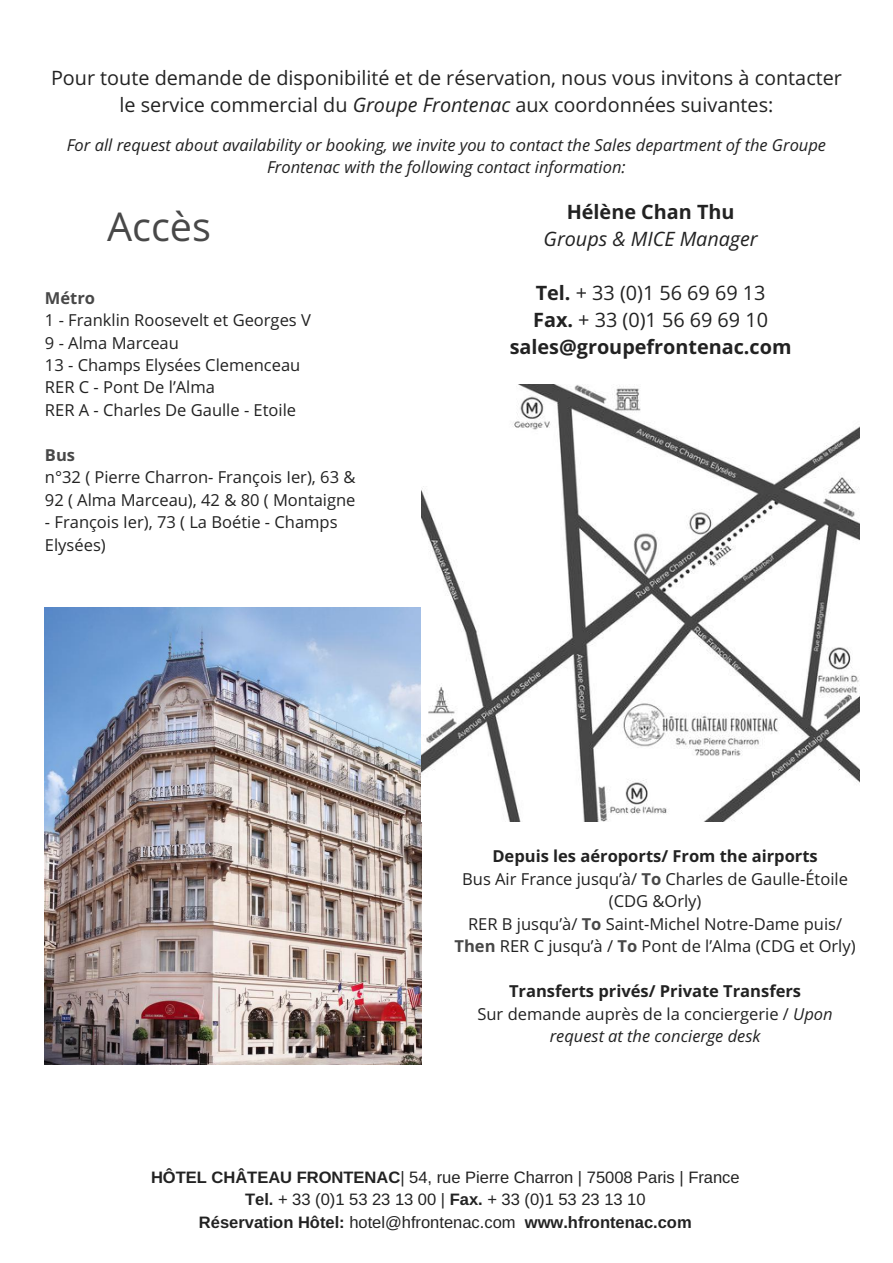
<style>
.page{position:relative;width:893px;height:1263px;background:#fff}
.page>*{position:absolute;margin:0;border:0;box-sizing:border-box;transform-origin:0 0}
.t1{font:39.6px "Open Sans";color:#484848}
.t2{font:19.8px/27px "Open Sans";color:#222;text-align:center}
.t3{font:700 19.8px/27px "Open Sans";color:#222;text-align:center}
.t4{font:italic 19.8px "Open Sans";color:#222}
.t5{font:16.5px/22.5px "Open Sans";color:#222}
.t6{font:16.5px/22.5px "Arimo";color:#222;text-align:center}
.t7{font:italic 16.5px/22.5px "Open Sans";color:#222;text-align:center}
.t8{font:700 16.5px/22.5px "Open Sans";color:#222;text-align:center}
.t9{font:700 16.5px "Open Sans";color:#484848}
.s1{font-style:italic}
.s2{font-weight:400}
.s3{font-weight:700}
.s4{font-weight:700;color:#484848}
.s5{font-weight:400;font-style:italic}
</style>
<div class="page">
<img style="left:45px;top:607px;width:377px;height:457px">
<img style="left:422px;top:384px;width:437px;height:438px">
<p class="t2" style="left:51px;top:64px;width:792px">Pour toute demande de disponibilité et de réservation, nous vous invitons à contacter le service commercial du <span class="s1">Groupe Frontenac</span> aux coordonnées suivantes:</p>
<p class="t7" style="left:67px;top:133px;width:760px">For all request about availability or booking, we invite you to contact the Sales department of the Groupe<br>Frontenac with the following contact information:</p>
<p class="t3" style="left:566px;top:198px;width:169px">Hélène Chan Thu</p>
<p class="t4" style="left:543px;top:225px;width:215px">Groups &amp; MICE Manager</p>
<p class="t3" style="left:509px;top:279px;width:283px">Tel. <span class="s2">+ 33 (0)1 56 69 69 13<br></span>Fax. <span class="s2">+ 33 (0)1 56 69 69 10 </span>sales@groupefrontenac.com</p>
<h1 class="t1" style="left:107px;top:198px;width:105px">Accès</h1>
<p class="t9" style="left:45px;top:286px;width:52px">Métro</p>
<p class="t5" style="left:45px;top:308px;width:267px">1 - Franklin Roosevelt et Georges V<br>9 - Alma Marceau<br>13 - Champs Elysées Clemenceau<br>RER C - Pont De l’Alma<br>RER A - Charles De Gaulle - Etoile</p>
<p class="t9" style="left:45px;top:443px;width:32px">Bus</p>
<p class="t5" style="left:45px;top:466px;width:312px">n°32 ( Pierre Charron- François Ier), 63 &amp;<br>92 ( Alma Marceau), 42 &amp; 80 ( Montaigne</p>
<p class="t5" style="left:45px;top:511px;width:294px">- François Ier), 73 ( La Boétie - Champs<br>Elysées)</p>
<p class="t5" style="left:454px;top:844px;width:402px;text-align:center"><span class="s3">Depuis les aéroports/ From the airports<br></span>Bus Air France jusqu’à/ <span class="s4">To</span> Charles de Gaulle-Étoile (CDG &amp;Orly)<br>RER B jusqu’à/ <span class="s4">To</span> Saint-Michel Notre-Dame puis/ <span class="s4">Then</span> RER C jusqu’à / <span class="s4">To</span> Pont de l’Alma (CDG et Orly)</p>
<p class="t8" style="left:477px;top:979px;width:357px">Transferts privés/ Private Transfers<br><span class="s2">Sur demande auprès de la conciergerie /</span> <span class="s5">Upon request at the concierge desk</span></p>
<p class="t6" style="left:151px;top:1166px;width:590px"><span class="s3">HÔTEL CHÂTEAU FRONTENAC</span>| 54, rue Pierre Charron | 75008 Paris | France<br><span class="s3">Tel.</span> + 33 (0)1 53 23 13 00 | <span class="s3">Fax.</span> + 33 (0)1 53 23 13 10<br><span class="s3">Réservation Hôtel:</span> hotel@hfrontenac.com <span class="s3">www.hfrontenac.com</span></p>
</div>
